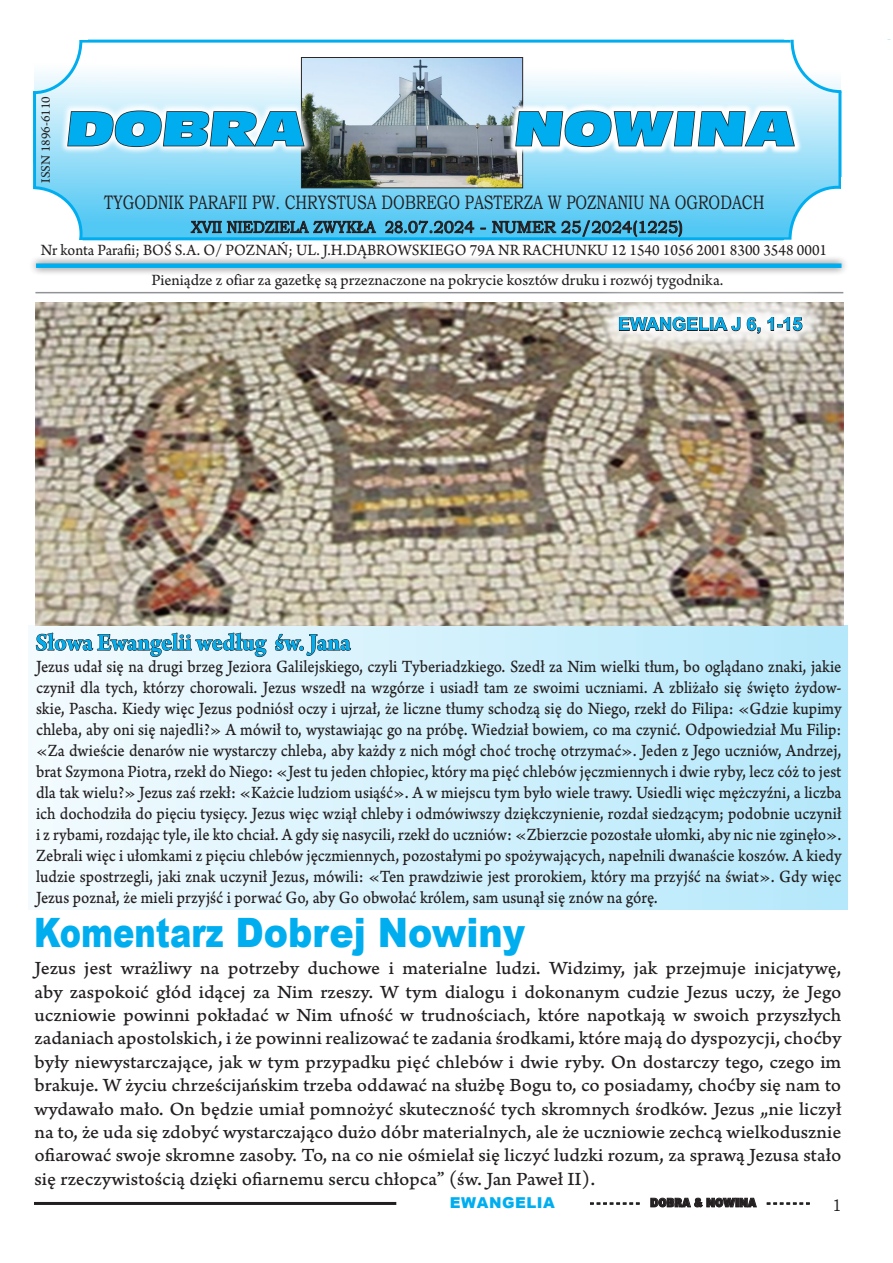
<style>
.page{position:relative;width:893px;height:1263px;background:#fff}
.page>*{position:absolute;margin:0;border:0;box-sizing:border-box;transform-origin:0 0}
.t1{font:45px "Antique Olive Compact";color:#00aeef;scale:1.25 1}
.t2{font:900 40.5px "Arial";color:#00aeef;scale:.79 1}
.t3{font:700 25.5px "Arno Pro";letter-spacing:-.005em;color:#00aeef;scale:.95 1}
.t4{font:19.5px/23.4px "Arno Pro Caption";color:#231f20;text-align:justify}
.t5{font:19.5px "Bookman Old Style";color:#231f20;scale:.75 1}
.t6{font:18px/21px "Arno Pro Caption";letter-spacing:-.005em;color:#231f20;text-align:justify;scale:.9 1}
.t7{font:700 18px "Arial";color:#00aeef}
.t8{font:16.5px "Arno Pro Sm Text";color:#231f20;scale:.95 1}
.t9{font:16.5px "Arno Pro Sm Text";color:#231f20}
.t10{font:16.5px "Bookman Old Style";color:#231f20;scale:.89 1}
.t11{font:16.5px "Bookman Old Style";color:#231f20}
.t12{font:900 15px "Arial";letter-spacing:.035em;color:#00aeef}
.t13{font:13.5px "Arno Pro Sm Text";color:#231f20}
.t14{font:900 12px "EFN Gilead";color:#231f20}
</style>
<div class="page">
<hr style="left:34px;top:1202px;width:362px;height:3px;background:#231f20">
<svg style="left:590px;top:1202px;width:50px;height:2px"></svg>
<svg style="left:650px;top:1197px;width:107px;height:11px"></svg>
<svg style="left:767px;top:1202px;width:43px;height:2px"></svg>
<div style="left:28px;top:626px;width:819px;height:284px;background:linear-gradient(to right,#f3fbfe,#b4e8fa)"></div>
<svg style="left:36px;top:156px;width:802px;height:81px;background:#70d0f4"></svg>
<img style="left:303px;top:59px;width:218px;height:127px">
<div style="left:301px;top:57px;width:222px;height:131px;border:1px solid #231f20"></div>
<svg style="left:305px;top:101px;width:8px;height:55px"></svg>
<svg style="left:507px;top:102px;width:7px;height:54px"></svg>
<hr style="left:80px;top:40px;width:711px;height:3px;background:#00aeef">
<svg style="left:514px;top:39px;width:377px;height:134px"></svg>
<hr style="left:82px;top:237px;width:709px;height:3px;background:#00aeef">
<svg style="left:783px;top:182px;width:55px;height:59px"></svg>
<svg style="left:34px;top:39px;width:271px;height:117px"></svg>
<hr style="left:33px;top:91px;width:3px;height:97px;background:#00aeef">
<hr style="left:838px;top:91px;width:3px;height:97px;background:#00aeef">
<div style="left:790px;top:187px;width:95px;height:105px;background:#fff;border-radius:50%"></div>
<div style="left:784px;top:240px;width:71px;height:61px;background:#fff"></div>
<svg style="left:190px;top:221px;width:186px;height:12px;background:#3b778e"></svg>
<svg style="left:385px;top:220px;width:101px;height:14px"></svg>
<svg style="left:492px;top:218px;width:190px;height:19px;background:#4696b5"></svg>
<div style="left:28px;top:255px;width:821px;height:21px;background:#231f20;opacity:.75"></div>
<div style="left:36px;top:263px;width:805px;height:5px;background:#00aeef"></div>
<hr style="left:35px;top:292px;width:808px;height:1px;background:#919396">
<svg style="left:28px;top:163px;width:55px;height:113px"></svg>
<svg style="left:36px;top:632px;width:231px;height:25px;background:#bcc6ca"></svg>
<svg style="left:275px;top:634px;width:76px;height:22px;background:#b0c1c8"></svg>
<img style="left:36px;top:303px;width:807px;height:323px">
<svg style="left:583px;top:281px;width:254px;height:87px"></svg>
<svg style="left:619px;top:317px;width:121px;height:14px"></svg>
<svg style="left:747px;top:317px;width:13px;height:17px"></svg>
<svg style="left:768px;top:317px;width:34px;height:14px"></svg>
<p class="t13" style="left:38px;top:183px;width:88px;rotate:-90deg">ISSN 1896-6110</p>
<p class="t1" style="left:65px;top:98px;width:198px">DOBRA</p>
<p class="t1" style="left:513px;top:98px;width:232px">NOWINA</p>
<p class="t5" style="left:104px;top:190px;width:882px">TYGODNIK PARAFII PW. CHRYSTUSA DOBREGO PASTERZA W POZNANIU NA OGRODACH</p>
<p class="t10" style="left:191px;top:216px;width:554px">XVII NIEDZIELA ZWYKŁA 28.07.2024 - NUMER 25/2024(1225)</p>
<p class="t9" style="left:151px;top:271px;width:574px">Pieniądze z ofiar za gazetkę są przeznaczone na pokrycie kosztów druku i rozwój tygodnika.</p>
<p class="t8" style="left:41px;top:241px;width:829px">Nr konta Parafii; BOŚ S.A. O/ POZNAŃ; UL. J.H.DĄBROWSKIEGO 79A NR RACHUNKU 12 1540 1056 2001 8300 3548 0001</p>
<p class="t7" style="left:618px;top:311px;width:186px">EWANGELIA J 6, 1-15</p>
<p class="t3" style="left:35px;top:628px;width:334px">Słowa Ewangelii według św. Jana</p>
<p class="t6" style="left:36px;top:657px;width:897px">Jezus udał się na drugi brzeg Jeziora Galilejskiego, czyli Tyberiadzkiego. Szedł za Nim wielki tłum, bo oglądano znaki, jakie czynił dla tych, którzy chorowali. Jezus wszedł na wzgórze i usiadł tam ze swoimi uczniami. A zbliżało się święto żydow&shy;skie, Pascha. Kiedy więc Jezus podniósł oczy i ujrzał, że liczne tłumy schodzą się do Niego, rzekł do Filipa: «Gdzie kupimy chleba, aby oni się najedli?» A mówił to, wystawiając go na próbę. Wiedział bowiem, co ma czynić. Odpowiedział Mu Filip: «Za dwieście denarów nie wystarczy chleba, aby każdy z nich mógł choć trochę otrzymać». Jeden z Jego uczniów, Andrzej, brat Szymona Piotra, rzekł do Niego: «Jest tu jeden chłopiec, który ma pięć chlebów jęczmiennych i dwie ryby, lecz cóż to jest dla tak wielu?» Jezus zaś rzekł: «Każcie ludziom usiąść». A w miejscu tym było wiele trawy. Usiedli więc mężczyźni, a liczba ich dochodziła do pięciu tysięcy. Jezus więc wziął chleby i odmówiwszy dziękczynienie, rozdał siedzącym; podobnie uczynił i z rybami, rozdając tyle, ile kto chciał. A gdy się nasycili, rzekł do uczniów: «Zbierzcie pozostałe ułomki, aby nic nie zginęło».<br>Zebrali więc i ułomkami z pięciu chlebów jęczmiennych, pozostałymi po spożywających, napełnili dwanaście koszów. A kiedy ludzie spostrzegli, jaki znak uczynił Jezus, mówili: «Ten prawdziwie jest prorokiem, który ma przyjść na świat». Gdy więc Jezus poznał, że mieli przyjść i porwać Go, aby Go obwołać królem, sam usunął się znów na górę.</p>
<p class="t2" style="left:34px;top:903px;width:623px">Komentarz Dobrej Nowiny</p>
<p class="t4" style="left:35px;top:957px;width:808px">Jezus jest wrażliwy na potrzeby duchowe i materialne ludzi. Widzimy, jak przejmuje inicjatywę, aby zaspokoić głód idącej za Nim rzeszy. W tym dialogu i dokonanym cudzie Jezus uczy, że Jego uczniowie powinni pokładać w Nim ufność w trudnościach, które napotkają w swoich przyszłych zadaniach apostolskich, i że powinni realizować te zadania środkami, które mają do dyspozycji, choćby były niewystarczające, jak w tym przypadku pięć chlebów i dwie ryby. On dostarczy tego, czego im brakuje. W życiu chrześcijańskim trzeba oddawać na służbę Bogu to, co posiadamy, choćby się nam to wydawało mało. On będzie umiał pomnożyć skuteczność tych skromnych środków. Jezus „nie liczył na to, że uda się zdobyć wystarczająco dużo dóbr materialnych, ale że uczniowie zechcą wielkodusznie ofiarować swoje skromne zasoby. To, na co nie ośmielał się liczyć ludzki rozum, za sprawą Jezusa stało się rzeczywistością dzięki ofiarnemu sercu chłopca” (św. Jan Paweł II).</p>
<p class="t12" style="left:450px;top:1191px;width:107px">EWANGELIA</p>
<p class="t14" style="left:590px;top:1195px;width:220px">- - - - - - - - DOBRA &amp; NOWINA - - - - - - -</p>
<p class="t11" style="left:832px;top:1195px;width:12px">1</p>
</div>
